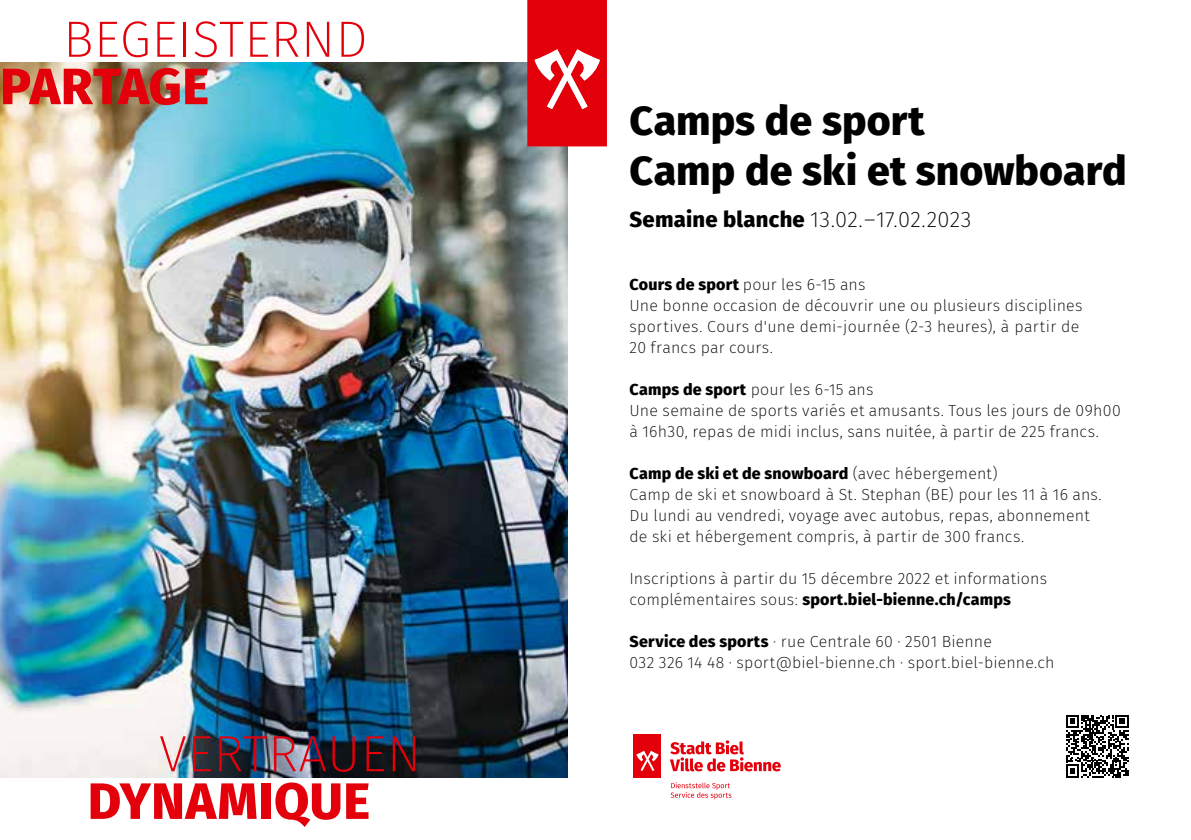
<style>
.page{position:relative;width:1191px;height:840px;background:#fff}
.page>*{position:absolute;margin:0;border:0;box-sizing:border-box;transform-origin:0 0}
.t1{font:200 51px "Fira Sans";letter-spacing:.01em;color:#e3000b}
.t2{font:800 51px "Fira Sans";letter-spacing:.01em;color:#e3000b}
.t3{font:800 41px/50px "Fira Sans";color:#000}
.t4{font:200 22px "Fira Sans";letter-spacing:.01em;color:#000}
.t5{font:200 16px/21px "Fira Sans";letter-spacing:.01em;color:#000}
.s1{font-weight:800}
</style>
<div class="page">
<img style="left:0;top:62px;width:567px;height:715px">
<div style="left:634px;top:733px;width:27px;height:44px;background:#e3000b"></div>
<svg style="left:636px;top:750px;width:22px;height:20px"></svg>
<svg style="left:670px;top:740px;width:110px;height:31px"></svg>
<svg style="left:670px;top:782px;width:61px;height:16px"></svg>
<svg style="left:527px;top:0;width:80px;height:146px;background:#e52029"></svg>
<svg style="left:1066px;top:715px;width:62px;height:62px"></svg>
<h1 class="t1" style="left:63px;top:3px;width:306px">BEGEISTERND</h1>
<h1 class="t2" style="left:0;top:42px;width:210px">PARTAGE</h1>
<h1 class="t1" style="left:159px;top:717px;width:263px">VERTRAUEN</h1>
<h1 class="t2" style="left:88px;top:756px;width:284px">DYNAMIQUE</h1>
<h2 class="t3" style="left:629px;top:92px;width:499px">Camps de sport<br>Camp de ski et snowboard</h2>
<h3 class="t4" style="left:629px;top:204px;width:343px"><span class="s1">Semaine blanche</span> 13.02.–17.02.2023</h3>
<p class="t5" style="left:629px;top:274px;width:454px"><span class="s1">Cours de sport</span> pour les 6-15 ans<br>Une bonne occasion de découvrir une ou plusieurs disciplines sportives. Cours d'une demi-journée (2-3 heures), à partir de 20 francs par cours.</p>
<p class="t5" style="left:629px;top:379px;width:493px"><span class="s1">Camps de sport</span> pour les 6-15 ans<br>Une semaine de sports variés et amusants. Tous les jours de 09h00 à 16h30, repas de midi inclus, sans nuitée, à partir de 225 francs.</p>
<p class="t5" style="left:629px;top:463px;width:474px"><span class="s1">Camp de ski et de snowboard</span> (avec hébergement)<br>Camp de ski et snowboard à St. Stephan (BE) pour les 11 à 16 ans.<br>Du lundi au vendredi, voyage avec autobus, repas, abonnement de ski et hébergement compris, à partir de 300 francs.</p>
<p class="t5" style="left:629px;top:568px;width:419px">Inscriptions à partir du 15 décembre 2022 et informations complémentaires sous: <span class="s1">sport.biel-bienne.ch/camps</span></p>
<p class="t5" style="left:629px;top:631px;width:426px"><span class="s1">Service des sports</span> · rue Centrale 60 · 2501 Bienne<br>032 326 14 48 · sport@biel-bienne.ch · sport.biel-bienne.ch</p>
</div>
